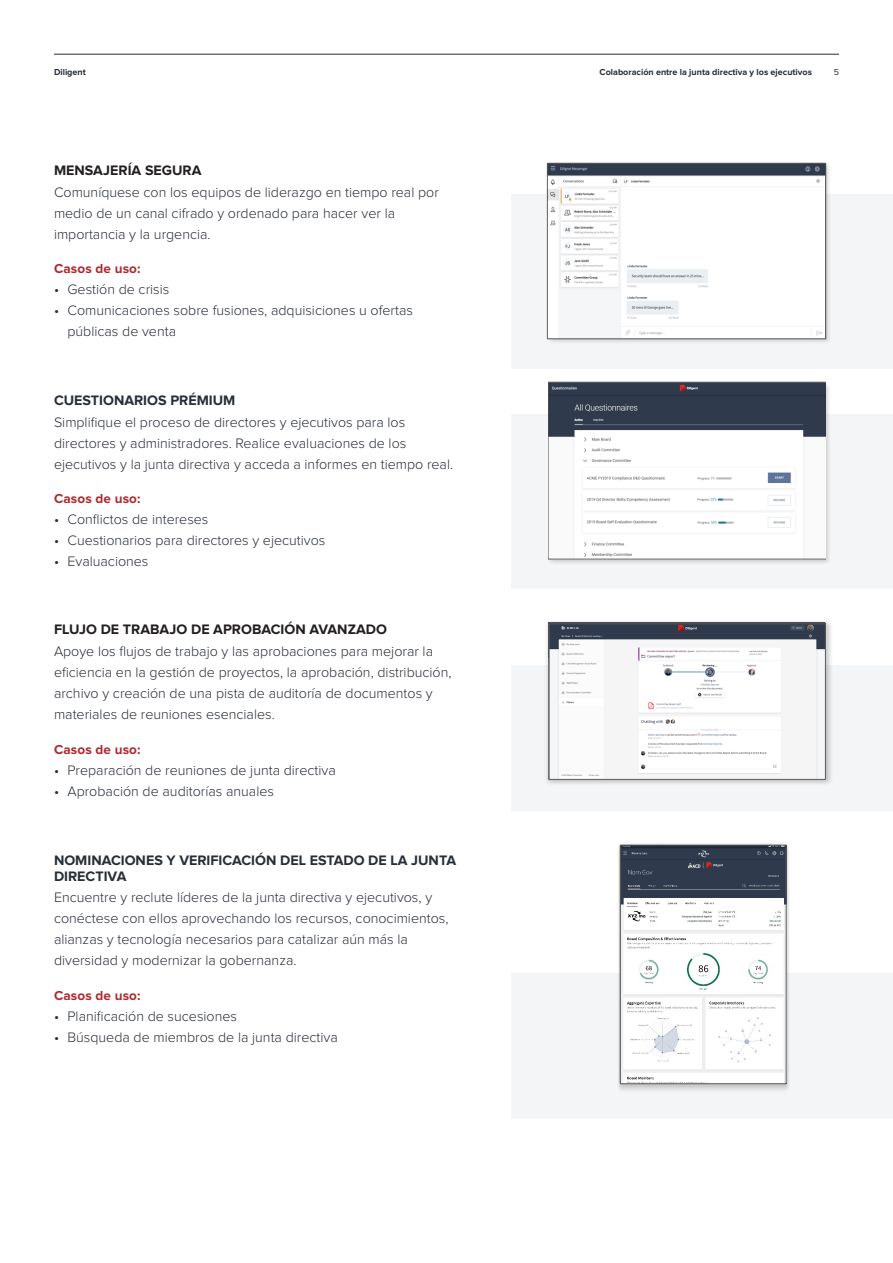
<style>
.page{position:relative;width:893px;height:1263px;background:#fff}
.page>*{position:absolute;margin:0;border:0;box-sizing:border-box;transform-origin:0 0}
.Body_-_Proxima_10_5{font:300 14.25px/21px "Proxima Nova";color:#282e37}
.Body_-_Proxima_10_5-2{font:700 14.25px/16.5px "Proxima Nova";color:#282e37}
.Bullets{font:700 14.25px "Proxima Nova";color:#231f20}
.Bullets-2{font:700 13.5px "Proxima Nova";letter-spacing:.01em;color:#af292e}
.t1{font:700 9px "Proxima Nova";color:#262d37}
.t2{font:9px "Proxima Nova";color:#262d37}
.s1{font-weight:400}
.s2{font-weight:700}
</style>
<div class="page">
<hr style="left:54px;top:54px;width:785px;height:1px;background:#262d37">
<div style="left:511px;top:194px;width:381px;height:174px;background:#f4f5f6"></div>
<div style="left:511px;top:414px;width:381px;height:175px;background:#f4f5f6"></div>
<div style="left:547px;top:162px;width:284px;height:182px;background:#231f20;opacity:.2"></div>
<div style="left:547px;top:382px;width:284px;height:183px;background:#231f20;opacity:.2"></div>
<img style="left:549px;top:165px;width:275px;height:172px">
<div style="left:547px;top:163px;width:279px;height:176px;border:1px solid #595959"></div>
<svg style="left:548px;top:382px;width:277px;height:177px"></svg>
<div style="left:511px;top:665px;width:381px;height:145px;background:#f4f5f6"></div>
<img style="left:546px;top:621px;width:285px;height:163px">
<img style="left:551px;top:626px;width:272px;height:151px">
<div style="left:549px;top:624px;width:276px;height:155px;border:1px solid #595959"></div>
<div style="left:511px;top:973px;width:381px;height:146px;background:#f4f5f6"></div>
<img style="left:618px;top:843px;width:171px;height:248px">
<img style="left:622px;top:847px;width:162px;height:235px">
<div style="left:620px;top:845px;width:166px;height:239px;border:1px solid #595959"></div>
<p class="t1" style="left:54px;top:67px;width:33px">Diligent</p>
<p class="t1" style="left:599px;top:67px;width:214px">Colaboración entre la junta directiva y los ejecutivos</p>
<p class="t2" style="left:834px;top:67px;width:7px">5</p>
<p class="Bullets" style="left:54px;top:162px;width:149px">MENSAJERÍA SEGURA</p>
<p class="Body_-_Proxima_10_5" style="left:54px;top:182px;width:386px">Comuníquese con los equipos de liderazgo en tiempo real por medio de un canal cifrado y ordenado para hacer ver la importancia y la urgencia.</p>
<p class="Bullets-2" style="left:54px;top:261px;width:88px">Casos de uso:</p>
<p class="Body_-_Proxima_10_5" style="left:54px;top:279px;width:117px"><span class="s1">•</span> Gestión de crisis</p>
<p class="Body_-_Proxima_10_5" style="left:68px;top:300px;width:347px;text-indent:-14px"><span class="s1">•</span> Comunicaciones sobre fusiones, adquisiciones u ofertas públicas de venta</p>
<p class="Body_-_Proxima_10_5" style="left:54px;top:390px;width:401px"><span class="s2">CUESTIONARIOS PRÉMIUM<br></span>Simplifique el proceso de directores y ejecutivos para los directores y administradores. Realice evaluaciones de los ejecutivos y la junta directiva y acceda a informes en tiempo real.</p>
<p class="Bullets-2" style="left:54px;top:491px;width:88px">Casos de uso:</p>
<p class="Body_-_Proxima_10_5" style="left:54px;top:509px;width:156px"><span class="s1">•</span> Conflictos de intereses</p>
<p class="Body_-_Proxima_10_5" style="left:54px;top:530px;width:273px"><span class="s1">•</span> Cuestionarios para directores y ejecutivos</p>
<p class="Body_-_Proxima_10_5" style="left:54px;top:551px;width:96px"><span class="s1">•</span> Evaluaciones</p>
<p class="Bullets" style="left:54px;top:621px;width:334px">FLUJO DE TRABAJO DE APROBACIÓN AVANZADO</p>
<p class="Body_-_Proxima_10_5" style="left:54px;top:641px;width:399px">Apoye los flujos de trabajo y las aprobaciones para mejorar la eficiencia en la gestión de proyectos, la aprobación, distribución, archivo y creación de una pista de auditoría de documentos y materiales de reuniones esenciales.</p>
<p class="Bullets-2" style="left:54px;top:741px;width:88px">Casos de uso:</p>
<p class="Body_-_Proxima_10_5" style="left:54px;top:759px;width:283px"><span class="s1">•</span> Preparación de reuniones de junta directiva</p>
<p class="Body_-_Proxima_10_5" style="left:54px;top:780px;width:222px"><span class="s1">•</span> Aprobación de auditorías anuales</p>
<p class="Body_-_Proxima_10_5-2" style="left:54px;top:852px;width:404px">NOMINACIONES Y VERIFICACIÓN DEL ESTADO DE LA JUNTA<br>DIRECTIVA</p>
<p class="Body_-_Proxima_10_5" style="left:54px;top:887px;width:396px">Encuentre y reclute líderes de la junta directiva y ejecutivos, y conéctese con ellos aprovechando los recursos, conocimientos, alianzas y tecnología necesarios para catalizar aún más la diversidad y modernizar la gobernanza.</p>
<p class="Bullets-2" style="left:54px;top:987px;width:88px">Casos de uso:</p>
<p class="Body_-_Proxima_10_5" style="left:54px;top:1005px;width:185px"><span class="s1">•</span> Planificación de sucesiones</p>
<p class="Body_-_Proxima_10_5" style="left:54px;top:1026px;width:285px"><span class="s1">•</span> Búsqueda de miembros de la junta directiva</p>
</div>
